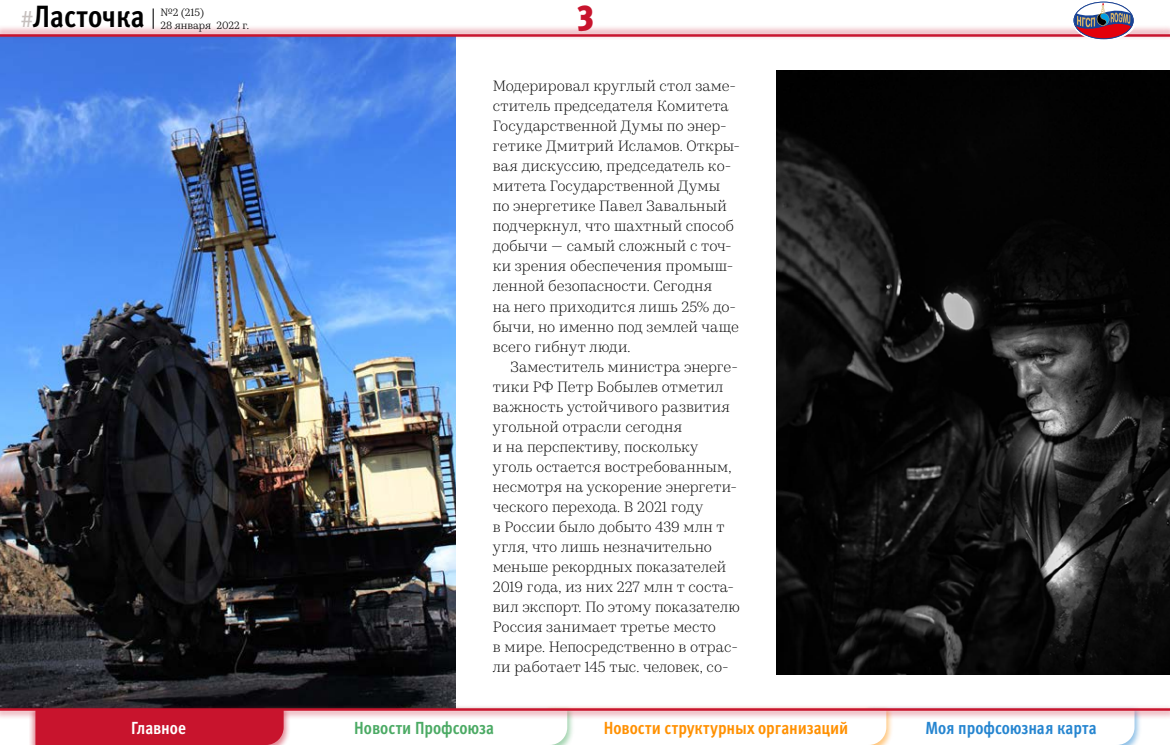
<style>
.page{position:relative;width:1170px;height:745px;background:#fff}
.page>*{position:absolute;margin:0;border:0;box-sizing:border-box;transform-origin:0 0}
.t1{font:900 condensed 36.25px "Meta Pro";color:#c8142d}
.t2{font:700 condensed 30.75px "Meta Pro";color:#000}
.t3{font:700 condensed 17.5px "Meta Pro";color:#ff9000}
.t4{font:700 condensed 17.5px "Meta Pro";letter-spacing:-.005em;color:#2585d0}
.t5{font:700 condensed 17.5px "Meta Pro";color:#4baa64}
.t6{font:700 condensed 17.5px "Meta Pro";letter-spacing:-.005em;color:#fff}
._0_0_BODY{font:300 15px/20px "Kazimir Text";letter-spacing:.005em;color:#000}
._0_1_First{font:300 15px/20px "Kazimir Text";letter-spacing:.005em;color:#000}
.t7{font:10.62px/12.5px "Kazimir Text";color:#000}
.s1{font-weight:400;font-stretch:normal;font-size:22.5px;color:#c6c0be}
</style>
<div class="page">
<img style="left:0;top:40px;width:456px;height:663px">
<img style="left:776px;top:71px;width:393px;height:602px">
<svg style="left:35px;top:719px;width:1099px;height:25px"></svg>
<div style="left:0;top:24px;width:1169px;height:16px;background:#c8142d;opacity:.3"></div>
<hr style="left:0;top:34px;width:1169px;height:3px;background:#c8142d">
<div style="left:0;top:703px;width:1169px;height:16px;background:#c8142d;opacity:.3"></div>
<hr style="left:0;top:707px;width:1169px;height:3px;background:#c8142d">
<svg style="left:153px;top:8px;width:1px;height:21px"></svg>
<svg style="left:1072px;top:2px;width:63px;height:38px"></svg>
<div style="left:1072px;top:0;width:63px;height:41px;border:1px solid #fff;border-radius:50%"></div>
<h2 class="t2" style="left:21px;top:-7px;width:125px"><span class="s1">#</span>Ласточка</h2>
<p class="t7" style="left:160px;top:6px;width:90px">№2 (215)<br>28 января 2022 г.</p>
<h1 class="t1" style="left:577px;top:-12px;width:19px">3</h1>
<p class="_0_1_First" style="left:493px;top:75px;width:249px">Модерировал круглый стол заме&shy;ститель председателя Комитета<br>Государственной Думы по энер&shy;гетике Дмитрий Исламов. Откры&shy;вая дискуссию, председатель ко&shy;митета Государственной Думы по энергетике Павел Завальный подчеркнул, что шахтный способ добычи — самый сложный с точ&shy;ки зрения обеспечения промыш&shy;ленной безопасности. Сегодня<br>на него приходится лишь 25% до&shy;бычи, но именно под землей чаще всего гибнут люди.</p>
<p class="_0_0_BODY" style="left:493px;top:355px;width:249px;text-indent:18px">Заместитель министра энерге&shy;тики РФ Петр Бобылев отметил важность устойчивого развития угольной отрасли сегодня<br>и на перспективу, поскольку уголь остается востребованным, несмотря на ускорение энергети&shy;ческого перехода. В 2021 году<br>в России было добыто 439 млн т угля, что лишь незначительно меньше рекордных показателей<br>2019 года, из них 227 млн т соста&shy;вил экспорт. По этому показателю<br>Россия занимает третье место<br>в мире. Непосредственно в отрас&shy;ли работает 145 тыc. человек, со-</p>
<p class="t6" style="left:131px;top:713px;width:56px">Главное</p>
<p class="t5" style="left:354px;top:713px;width:141px">Новости Профсоюза</p>
<p class="t3" style="left:603px;top:713px;width:246px">Новости структурных организаций</p>
<p class="t4" style="left:925px;top:713px;width:173px">Моя профсоюзная карта</p>
</div>
